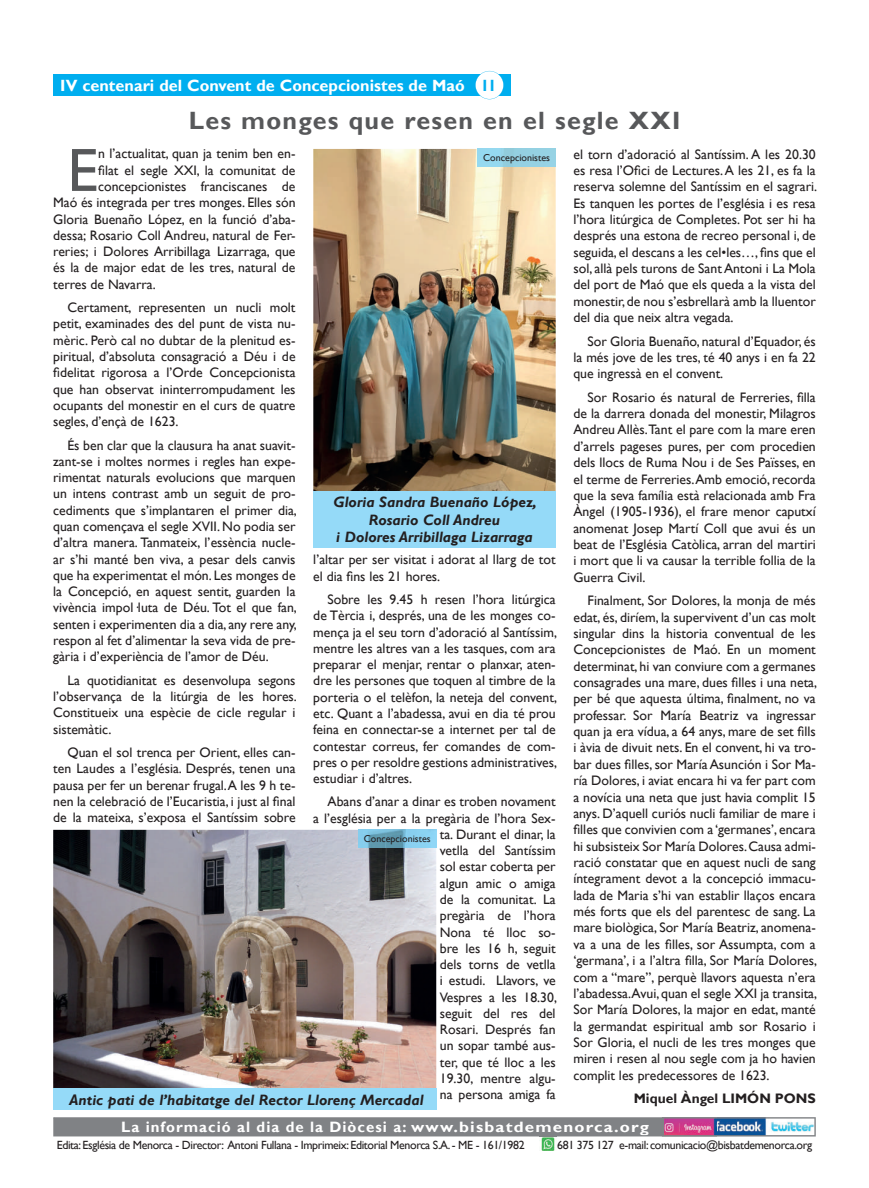
<style>
.page{position:relative;width:869px;height:1188px;background:#fff}
.page>*{position:absolute;margin:0;border:0;box-sizing:border-box;transform-origin:0 0}
.t1{font:61.38px "Gill Sans";color:#57585a}
.t2{font:700 25px "Gill Sans";letter-spacing:.05em;color:#57585a}
.t3{font:700 16.25px "Gill Sans";color:#fff}
.t4{font:italic 700 15px/17.5px "Gill Sans";color:#231f20;text-align:center}
.t5{font:700 15px "Gill Sans";letter-spacing:.07em;color:#fff}
.t6{font:13.75px/16.2px "Gill Sans";color:#231f20;text-align:justify}
.t7{font:700 13.75px "Gill Sans";color:#231f20}
.t8{font:11.88px "Gill Sans";letter-spacing:-.03em;color:#231f20}
.t9{font:10px "Gill Sans";color:#231f20}
.s1{color:#00aeef}
</style>
<div class="page">
<img style="left:539px;top:1136px;width:17px;height:13px">
<svg style="left:53px;top:1117px;width:762px;height:19px;background:#86858f"></svg>
<img style="left:53px;top:829px;width:383px;height:259px">
<img style="left:313px;top:149px;width:242px;height:342px">
<div style="left:313px;top:491px;width:242px;height:56px;background:#95daf8"></div>
<div style="left:53px;top:1088px;width:383px;height:21px;background:#95daf8"></div>
<div style="left:53px;top:74px;width:457px;height:22px;background:#00aeef"></div>
<svg style="left:475px;top:71px;width:28px;height:28px"></svg>
<img style="left:477px;top:149px;width:78px;height:18px">
<img style="left:358px;top:829px;width:78px;height:18px">
<p class="t3" style="left:60px;top:76px;width:438px">IV centenari del Convent de Concepcionistes de Maó <span class="s1">11</span></p>
<h2 class="t2" style="left:189px;top:106px;width:493px">Les monges que resen en el segle XXI</h2>
<h1 class="t1" style="left:67px;top:134px;width:32px">E</h1>
<p class="t6" style="left:98px;top:146px;width:199px">n l’actualitat, quan ja tenim ben en-</p>
<p class="t9" style="left:483px;top:152px;width:68px">Concepcionistes</p>
<p class="t6" style="left:98px;top:162px;width:199px">filat el segle XXI, la comunitat de</p>
<p class="t6" style="left:98px;top:178px;width:199px">concepcionistes franciscanes de</p>
<p class="t6" style="left:53px;top:195px;width:244px">Maó és integrada per tres monges. Elles són</p>
<p class="t6" style="left:53px;top:211px;width:244px">Gloria Buenaño López, en la funció d’aba-</p>
<p class="t6" style="left:53px;top:227px;width:244px">dessa; Rosario Coll Andreu, natural de Fer-</p>
<p class="t6" style="left:53px;top:243px;width:244px">reries; i Dolores Arribillaga Lizarraga, que</p>
<p class="t6" style="left:53px;top:260px;width:244px">és la de major edat de les tres, natural de</p>
<p class="t6" style="left:53px;top:276px;width:104px">terres de Navarra.</p>
<p class="t6" style="left:53px;top:299px;width:244px;text-indent:14px">Certament, representen un nucli molt petit, examinades des del punt de vista nu&shy;mèric. Però cal no dubtar de la plenitud es&shy;piritual, d’absoluta consagració a Déu i de fidelitat rigorosa a l’Orde Concepcionista que han observat ininterrompudament les ocupants del monestir en el curs de quatre segles, d’ençà de 1623.</p>
<p class="t6" style="left:53px;top:437px;width:245px;text-indent:14px">És ben clar que la clausura ha anat suavit&shy;zant-se i moltes normes i regles han expe&shy;rimentat naturals evolucions que marquen un intens contrast amb un seguit de pro&shy;cediments que s’implantaren el primer dia, quan començava el segle XVII. No podia ser d’altra manera. Tanmateix, l’essència nucle&shy;ar s’hi manté ben viva, a pesar dels canvis que ha experimentat el món. Les monges de la Concepció, en aquest sentit, guarden la vivència impol·luta de Déu. Tot el que fan, senten i experimenten dia a dia, any rere any, respon al fet d’alimentar la seva vida de pre&shy;gària i d’experiència de l’amor de Déu.</p>
<p class="t6" style="left:53px;top:672px;width:245px;text-indent:14px">La quotidianitat es desenvolupa segons l’observança de la litúrgia de les hores.<br>Constitueix una espècie de cicle regular i sistemàtic.</p>
<p class="t6" style="left:53px;top:744px;width:244px;text-indent:14px">Quan el sol trenca per Orient, elles can&shy;ten Laudes a l’església. Després, tenen una pausa per fer un berenar frugal.A les 9 h te&shy;nen la celebració de l’Eucaristia, i just al final de la mateixa, s’exposa el Santíssim sobre</p>
<p class="t4" style="left:333px;top:493px;width:205px">Gloria Sandra Buenaño López,<br>Rosario Coll Andreu<br>i Dolores Arribillaga Lizarraga</p>
<p class="t6" style="left:313px;top:552px;width:244px">l’altar per ser visitat i adorat al llarg de tot el dia fins les 21 hores.</p>
<p class="t6" style="left:313px;top:591px;width:245px;text-indent:14px">Sobre les 9.45 h resen l’hora litúrgica de Tèrcia i, després, una de les monges co&shy;mença ja el seu torn d’adoració al Santíssim, mentre les altres van a les tasques, com ara preparar el menjar, rentar o planxar, aten&shy;dre les persones que toquen al timbre de la porteria o el telèfon, la neteja del convent, etc. Quant a l’abadessa, avui en dia té prou feina en connectar-se a internet per tal de contestar correus, fer comandes de com&shy;pres o per resoldre gestions administratives, estudiar i d’altres.</p>
<p class="t6" style="left:313px;top:793px;width:245px;text-align:right">Abans d’anar a dinar es troben novament<br>a l’església per a la pregària de l’hora Sex&shy;ta. Durant el dinar, la<br>vetlla del Santíssim<br>sol estar coberta per<br>algun amic o amiga<br>de la comunitat. La<br>pregària de l’hora<br>Nona té lloc so-<br>bre les 16 h, seguit<br>dels torns de vetlla<br>i estudi. Llavors, ve<br>Vespres a les 18.30,<br>seguit del res del<br>Rosari. Després fan<br>un sopar també aus-<br>ter, que té lloc a les<br>19.30, mentre algu-<br>na persona amiga fa</p>
<p class="t9" style="left:363px;top:832px;width:68px">Concepcionistes</p>
<p class="t4" style="left:69px;top:1090px;width:355px">Antic pati de l’habitatge del Rector Llorenç Mercadal</p>
<p class="t6" style="left:573px;top:146px;width:245px">el torn d’adoració al Santíssim. A les 20.30 es resa l’Ofici de Lectures. A les 21, es fa la reserva solemne del Santíssim en el sagrari.<br>Es tanquen les portes de l’església i es resa l’hora litúrgica de Completes. Pot ser hi ha després una estona de recreo personal i, de seguida, el descans a les cel•les…, fins que el sol, allà pels turons de Sant Antoni i La Mola del port de Maó que els queda a la vista del monestir, de nou s’esbrellarà amb la lluentor del dia que neix altra vegada.</p>
<p class="t6" style="left:573px;top:333px;width:244px;text-indent:14px">Sor Gloria Buenaño, natural d’Equador, és la més jove de les tres, té 40 anys i en fa 22 que ingressà en el convent.</p>
<p class="t6" style="left:573px;top:389px;width:244px;text-indent:14px">Sor Rosario és natural de Ferreries, filla de la darrera donada del monestir, Milagros Andreu Allès.Tant el pare com la mare eren d’arrels pageses pures, per com procedien dels llocs de Ruma Nou i de Ses Païsses, en el terme de Ferreries.Amb emoció, recorda que la seva família està relacionada amb Fra Àngel (1905-1936), el frare menor caputxí anomenat Josep Martí Coll que avui és un beat de l’Església Catòlica, arran del martiri i mort que li va causar la terrible follia de la Guerra Civil.</p>
<p class="t6" style="left:573px;top:592px;width:245px;text-indent:14px">Finalment, Sor Dolores, la monja de més edat, és, diríem, la supervivent d’un cas molt singular dins la historia conventual de les Concepcionistes de Maó. En un moment determinat, hi van conviure com a germanes consagrades una mare, dues filles i una neta, per bé que aquesta última, finalment, no va professar. Sor María Beatriz va ingressar quan ja era vídua, a 64 anys, mare de set fills i àvia de divuit nets. En el convent, hi va tro&shy;bar dues filles, sor María Asunción i Sor Ma&shy;ría Dolores, i aviat encara hi va fer part com a novícia una neta que just havia complit 15 anys. D’aquell curiós nucli familiar de mare i filles que convivien com a ‘germanes’, encara hi subsisteix Sor María Dolores. Causa admi&shy;ració constatar que en aquest nucli de sang íntegrament devot a la concepció immacu&shy;lada de Maria s’hi van establir llaços encara més forts que els del parentesc de sang. La mare biològica, Sor María Beatriz, anomena&shy;va a una de les filles, sor Assumpta, com a ‘germana’, i a l’altra filla, Sor María Dolores, com a “mare”, perquè llavors aquesta n’era l’abadessa.Avui, quan el segle XXI ja transita, Sor María Dolores, la major en edat, manté la germandat espiritual amb sor Rosario i Sor Gloria, el nucli de les tres monges que miren i resen al nou segle com ja ho havien complit les predecessores de 1623.</p>
<p class="t7" style="left:633px;top:1089px;width:183px">Miquel Àngel LIMÓN PONS</p>
<p class="t5" style="left:121px;top:1117px;width:529px">La informació al dia de la Diòcesi a: www.bisbatdemenorca.org</p>
<p class="t8" style="left:557px;top:1137px;width:256px">681 375 127 e-mail: comunicacio@bisbatdemenorca.org</p>
<p class="t8" style="left:57px;top:1137px;width:469px">Edita: Església de Menorca - Director: Antoni Fullana - Imprimeix: Editorial Menorca S.A. - ME - 161/1982</p>
</div>
